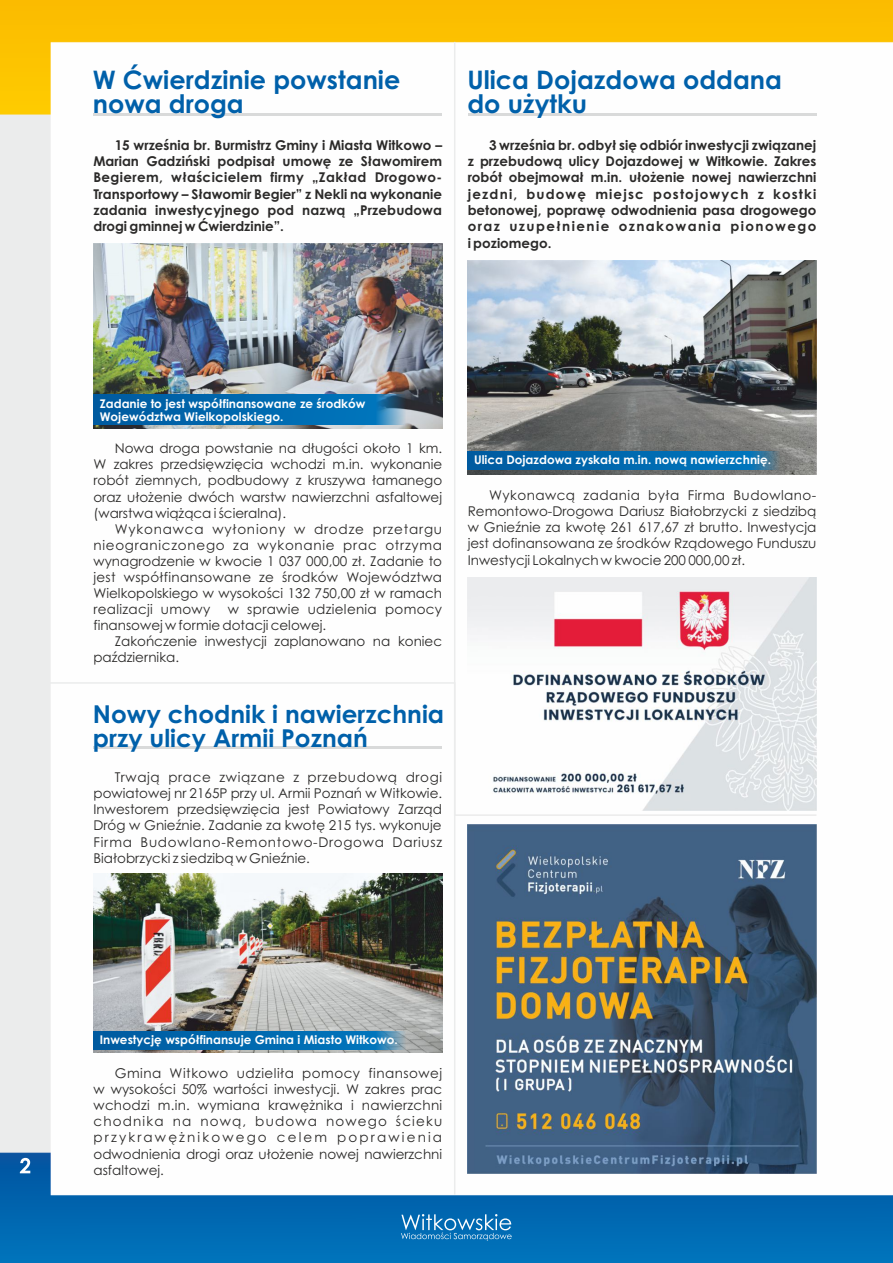
<style>
.page{position:relative;width:893px;height:1263px;background:#fff}
.page>*{position:absolute;margin:0;border:0;box-sizing:border-box;transform-origin:0 0}
.t1{font:700 25.5px/24.8px "Century Gothic";color:#0060aa}
.t2{font:700 24.6px/23.9px "Century Gothic";color:#0060aa}
.t3{font:13.5px/16px "Century Gothic";color:#2b2a29;text-align:justify}
.t4{font:700 13.5px/16.4px "Century Gothic";letter-spacing:.01em;color:#2b2a29;text-align:justify}
.t5{font:700 12px/13px "Century Gothic";color:#fefefe}
</style>
<div class="page">
<img style="left:0;top:0;width:893px;height:1263px">
<svg style="left:401px;top:1214px;width:111px;height:27px;background:#3287c1"></svg>
<svg style="left:20px;top:1158px;width:10px;height:15px"></svg>
<hr style="left:94px;top:114px;width:348px;height:2px;background:#d9dada">
<img style="left:94px;top:243px;width:348px;height:185px">
<svg style="left:94px;top:395px;width:312px;height:30px;background:#066aad"></svg>
<hr style="left:468px;top:114px;width:348px;height:2px;background:#d9dada">
<img style="left:468px;top:825px;width:349px;height:349px">
<img style="left:468px;top:577px;width:349px;height:104px">
<img style="left:468px;top:261px;width:349px;height:213px">
<svg style="left:468px;top:451px;width:312px;height:18px;background:#0569ab"></svg>
<img style="left:94px;top:873px;width:348px;height:179px">
<hr style="left:454px;top:42px;width:1px;height:1152px;background:#ebecec">
<svg style="left:48px;top:681px;width:770px;height:136px"></svg>
<svg style="left:94px;top:1031px;width:312px;height:18px;background:#086bae"></svg>
<h1 class="t1" style="left:93px;top:69px;width:309px">W Ćwierdzinie powstanie nowa droga</h1>
<p class="t4" style="left:93px;top:138px;width:350px;text-indent:21px">15 września br. Burmistrz Gminy i Miasta Witkowo – Marian Gadziński podpisał umowę ze Sławomirem Begierem, właścicielem firmy „Zakład Drogowo-Transportowy – Sławomir Begier” z Nekli na wykonanie zadania inwestycyjnego pod nazwą „Przebudowa drogi gminnej w Ćwierdzinie”.</p>
<h1 class="t1" style="left:467px;top:69px;width:316px">Ulica Dojazdowa oddana do użytku</h1>
<p class="t4" style="left:468px;top:138px;width:350px;text-indent:21px">3 września br. odbył się odbiór inwestycji związanej z przebudową ulicy Dojazdowej w Witkowie. Zakres robót obejmował m.in. ułożenie nowej nawierzchni jezdni, budowę miejsc postojowych z kostki betonowej, poprawę odwodnienia pasa drogowego oraz uzupełnienie oznakowania pionowego i poziomego.</p>
<p class="t5" style="left:100px;top:398px;width:267px">Zadanie to jest współfinansowane ze środków<br>Województwa Wielkopolskiego.</p>
<p class="t3" style="left:93px;top:442px;width:350px;text-indent:21px">Nowa droga powstanie na długości około 1 km.<br>W zakres przedsięwzięcia wchodzi m.in. wykonanie robót ziemnych, podbudowy z kruszywa łamanego oraz ułożenie dwóch warstw nawierzchni asfaltowej (warstwa wiążąca i ścieralna).</p>
<p class="t3" style="left:93px;top:522px;width:350px;text-indent:21px">Wykonawca wyłoniony w drodze przetargu nieograniczonego za wykonanie prac otrzyma wynagrodzenie w kwocie 1 037 000,00 zł. Zadanie to jest współfinansowane ze środków Województwa Wielkopolskiego w wysokości 132 750,00 zł w ramach realizacji umowy</p>
<p class="t3" style="left:93px;top:602px;width:350px;text-indent:134px">w sprawie udzielenia pomocy finansowej w formie dotacji celowej.</p>
<p class="t3" style="left:93px;top:635px;width:350px;text-indent:21px">Zakończenie inwestycji zaplanowano na koniec października.</p>
<h2 class="t2" style="left:93px;top:704px;width:353px">Nowy chodnik i nawierzchnia przy ulicy Armii Poznań</h2>
<p class="t3" style="left:93px;top:770px;width:350px;text-indent:21px">Trwają prace związane z przebudową drogi powiatowej nr 2165P przy ul. Armii Poznań w Witkowie.<br>Inwestorem przedsięwzięcia jest Powiatowy Zarząd Dróg w Gnieźnie. Zadanie za kwotę 215 tys. wykonuje Firma Budowlano-Remontowo-Drogowa Dariusz Białobrzycki z siedzibą w Gnieźnie.</p>
<p class="t5" style="left:474px;top:454px;width:299px">Ulica Dojazdowa zyskała m.in. nową nawierzchnię.</p>
<p class="t3" style="left:468px;top:488px;width:350px;text-indent:21px">Wykonawcą zadania była Firma Budowlano-Remontowo-Drogowa Dariusz Białobrzycki z siedzibą w Gnieźnie za kwotę 261 617,67 zł brutto. Inwestycja jest dofinansowana ze środków Rządowego Funduszu Inwestycji Lokalnych w kwocie 200 000,00 zł.</p>
<p class="t5" style="left:100px;top:1034px;width:300px">Inwestycję współfinansuje Gmina i Miasto Witkowo.</p>
<p class="t3" style="left:94px;top:1066px;width:350px;text-indent:21px">Gmina Witkowo udzieliła pomocy finansowej w wysokości 50% wartości inwestycji. W zakres prac wchodzi m.in. wymiana krawężnika i nawierzchni chodnika na nową, budowa nowego ścieku przykrawężnikowego celem poprawienia odwodnienia drogi oraz ułożenie nowej nawierzchni asfaltowej.</p>
</div>
